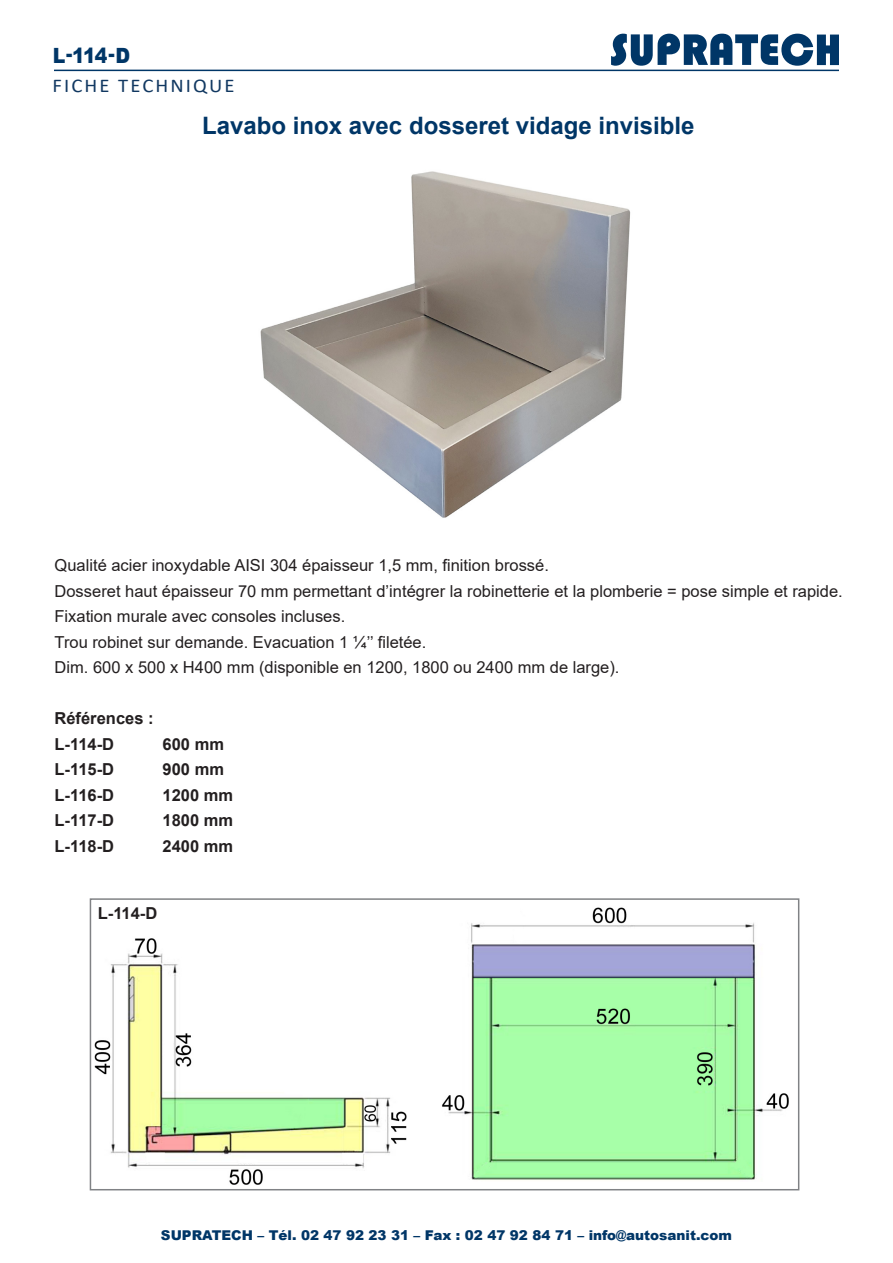
<style>
.page{position:relative;width:893px;height:1263px;background:#fff}
.page>*{position:absolute;margin:0;border:0;box-sizing:border-box;transform-origin:0 0}
.t1{font:700 24px "Arial";color:#003667}
.t2{font:900 21px "Arial";color:#003667;scale:.9 1}
.t3{font:19.5px "Calibri";letter-spacing:.1em;color:#113861;scale:1.06 1}
.t4{font:16.5px "Arial";color:#231f20}
.t5{font:700 16.5px "Arial";color:#231f20}
.t6{font:900 13.5px "Arial";color:#003667}
</style>
<div class="page">
<svg style="left:611px;top:34px;width:228px;height:32px"></svg>
<hr style="left:54px;top:70px;width:785px;height:1px;background:#003667">
<img style="left:260px;top:171px;width:371px;height:347px">
<img style="left:94px;top:938px;width:313px;height:247px">
<img style="left:442px;top:907px;width:347px;height:273px">
<div style="left:90px;top:898px;width:709px;height:292px;border:2px solid #808285"></div>
<p class="t2" style="left:53px;top:40px;width:88px">L-114-D</p>
<p class="t3" style="left:53px;top:72px;width:173px">FICHE TECHNIQUE</p>
<p class="t1" style="left:202px;top:109px;width:494px">Lavabo inox avec dosseret vidage invisible</p>
<p class="t4" style="left:55px;top:554px;width:496px">Qualité acier inoxydable AISI 304 épaisseur 1,5 mm, finition brossé.</p>
<p class="t4" style="left:55px;top:579px;width:790px">Dosseret haut épaisseur 70 mm permettant d’intégrer la robinetterie et la plomberie = pose simple et rapide.</p>
<p class="t4" style="left:55px;top:605px;width:292px">Fixation murale avec consoles incluses.</p>
<p class="t4" style="left:55px;top:630px;width:373px">Trou robinet sur demande. Evacuation 1 ¼’’ filetée.</p>
<p class="t4" style="left:55px;top:656px;width:566px">Dim. 600 x 500 x H400 mm (disponible en 1200, 1800 ou 2400 mm de large).</p>
<p class="t5" style="left:55px;top:707px;width:101px">Références :</p>
<p class="t5" style="left:55px;top:732px;width:61px">L-114-D</p>
<p class="t5" style="left:163px;top:732px;width:63px">600 mm</p>
<p class="t5" style="left:55px;top:758px;width:61px">L-115-D</p>
<p class="t5" style="left:163px;top:758px;width:63px">900 mm</p>
<p class="t5" style="left:55px;top:783px;width:61px">L-116-D</p>
<p class="t5" style="left:163px;top:783px;width:72px">1200 mm</p>
<p class="t5" style="left:55px;top:809px;width:61px">L-117-D</p>
<p class="t5" style="left:163px;top:809px;width:72px">1800 mm</p>
<p class="t5" style="left:55px;top:834px;width:61px">L-118-D</p>
<p class="t5" style="left:163px;top:834px;width:72px">2400 mm</p>
<p class="t5" style="left:98px;top:901px;width:61px">L-114-D</p>
<p class="t6" style="left:161px;top:1225px;width:572px">SUPRATECH – Tél. 02 47 92 23 31 – Fax : 02 47 92 84 71 – info@autosanit.com</p>
</div>
